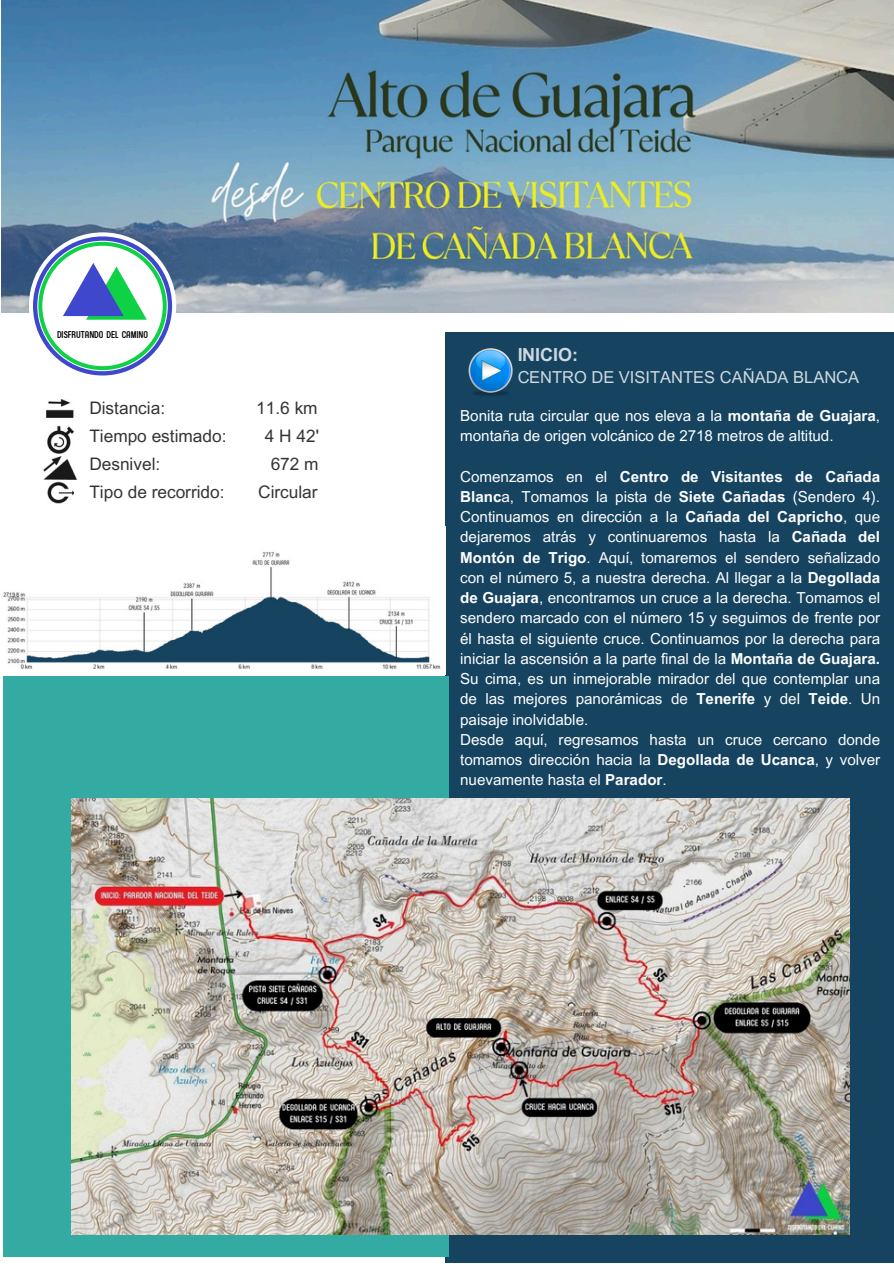
<style>
.page{position:relative;width:894px;height:1264px;background:#fff}
.page>*{position:absolute;margin:0;border:0;box-sizing:border-box;transform-origin:0 0}
.t1{font:700 18px "Arial MT Pro";color:#fff}
.t2{font:17.25px "Arial MT Pro";color:#000}
.t3{font:16.5px "Arial MT Pro";color:#fff}
.t4{font:15.15px/20.2px "Arial MT Pro";color:#fff;text-align:justify}
.t5{font:700 9.6px "Arch TH Cond";color:#000}
.s1{font-weight:700}
</style>
<div class="page">
<img style="left:1px;top:0;width:892px;height:312px">
<div style="left:29px;top:232px;width:147px;height:147px;background:#fff;border-radius:50%"></div>
<svg style="left:33px;top:236px;width:139px;height:139px"></svg>
<div style="left:445px;top:333px;width:448px;height:929px;background:#154360"></div>
<img style="left:468px;top:348px;width:45px;height:48px">
<div style="left:4px;top:676px;width:445px;height:580px;background:#34aba2"></div>
<img style="left:71px;top:798px;width:778px;height:436px">
<img style="left:46px;top:400px;width:28px;height:18px">
<img style="left:47px;top:425px;width:27px;height:28px">
<img style="left:43px;top:456px;width:34px;height:23px">
<img style="left:47px;top:481px;width:27px;height:23px">
<img style="left:3px;top:526px;width:443px;height:148px">
<p class="t5" style="left:57px;top:328px;width:93px">DISFRUTANDO DEL CAMINO</p>
<p class="t2" style="left:89px;top:401px;width:77px">Distancia:</p>
<p class="t2" style="left:256px;top:401px;width:63px">11.6 km</p>
<p class="t2" style="left:89px;top:429px;width:139px">Tiempo estimado:</p>
<p class="t2" style="left:265px;top:429px;width:56px">4 H 42'</p>
<p class="t2" style="left:89px;top:457px;width:72px">Desnivel:</p>
<p class="t2" style="left:270px;top:457px;width:49px">672 m</p>
<p class="t2" style="left:89px;top:485px;width:137px">Tipo de recorrido:</p>
<p class="t2" style="left:258px;top:485px;width:61px">Circular</p>
<p class="t1" style="left:517px;top:347px;width:63px">INICIO:</p>
<p class="t3" style="left:517px;top:371px;width:343px">CENTRO DE VISITANTES CAÑADA BLANCA</p>
<p class="t4" style="left:460px;top:407px;width:421px">Bonita ruta circular que nos eleva a la <span class="s1">montaña de Guajara</span>, montaña de origen volcánico de 2718 metros de altitud.</p>
<p class="t4" style="left:460px;top:468px;width:421px">Comenzamos en el <span class="s1">Centro de Visitantes de Cañada Blanc</span>a, Tomamos la pista de <span class="s1">Siete Cañadas</span> (Sendero 4).<br>Continuamos en dirección a la <span class="s1">Cañada del Capricho</span>, que dejaremos atrás y continuaremos hasta la <span class="s1">Cañada del Montón de Trigo</span>. Aquí, tomaremos el sendero señalizado con el número 5, a nuestra derecha. Al llegar a la <span class="s1">Degollada de Guajara</span>, encontramos un cruce a la derecha. Tomamos el sendero marcado con el número 15 y seguimos de frente por él hasta el siguiente cruce. Continuamos por la derecha para iniciar la ascensión a la parte final de la <span class="s1">Montaña de Guajara.<br></span>Su cima, es un inmejorable mirador del que contemplar una de las mejores panorámicas de <span class="s1">Tenerife</span> y del <span class="s1">Teide</span>. Un paisaje inolvidable.</p>
<h2 class="t4" style="left:460px;top:731px;width:421px">Desde aquí, regresamos hasta un cruce cercano donde tomamos dirección hacia la <span class="s1">Degollada de Ucanca</span>, y volver nuevamente hasta el <span class="s1">Parador</span>.</h2>
</div>
